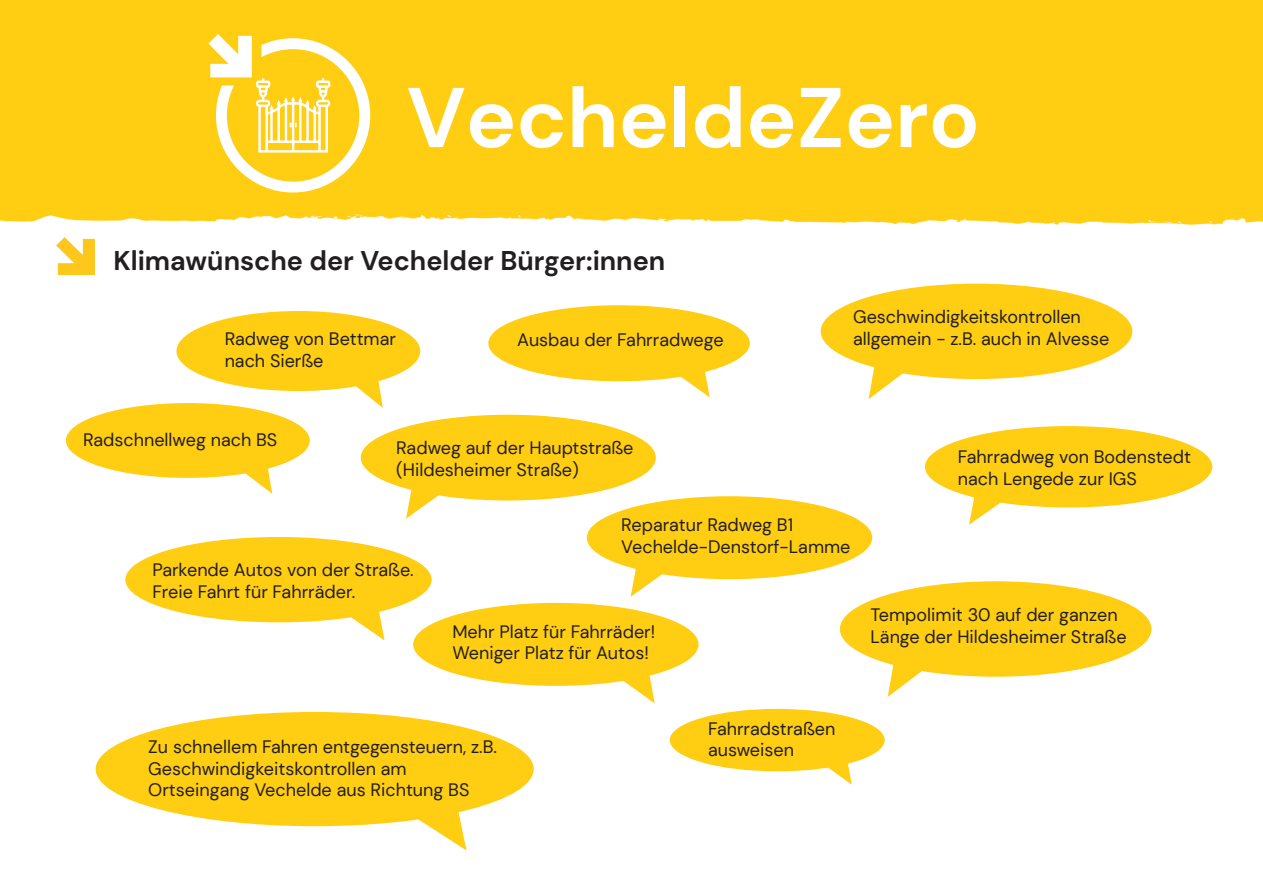
<style>
.page{position:relative;width:1263px;height:893px;background:#fff}
.page>*{position:absolute;margin:0;border:0;box-sizing:border-box;transform-origin:0 0}
.t1{font:700 84.6px "DM Sans";color:#fff}
.t2{font:700 27px "DM Sans";color:#231f20}
.t3{font:18px/21.6px "DM Sans";color:#231f20}
</style>
<div class="page">
<img style="left:1px;top:193px;width:1262px;height:32px">
<div style="left:0;top:0;width:1263px;height:193px;background:#ffcd12"></div>
<svg style="left:208px;top:34px;width:162px;height:158px"></svg>
<img style="left:56px;top:237px;width:39px;height:38px">
<div style="left:488px;top:305px;width:262px;height:76px;background:#ffcd12;border-radius:50%"></div>
<svg style="left:680px;top:370px;width:30px;height:27px"></svg>
<div style="left:361px;top:415px;width:295px;height:85px;background:#ffcd12;border-radius:50%"></div>
<svg style="left:406px;top:488px;width:34px;height:31px"></svg>
<div style="left:413px;top:603px;width:285px;height:83px;background:#ffcd12;border-radius:50%"></div>
<svg style="left:623px;top:674px;width:32px;height:29px"></svg>
<div style="left:587px;top:496px;width:285px;height:83px;background:#ffcd12;border-radius:50%"></div>
<svg style="left:631px;top:567px;width:32px;height:30px"></svg>
<div style="left:66px;top:403px;width:244px;height:75px;background:#ffcd12;border-radius:50%"></div>
<svg style="left:244px;top:467px;width:28px;height:27px"></svg>
<div style="left:176px;top:311px;width:244px;height:80px;background:#ffcd12;border-radius:50%"></div>
<svg style="left:355px;top:379px;width:28px;height:29px"></svg>
<div style="left:125px;top:537px;width:307px;height:85px;background:#ffcd12;border-radius:50%"></div>
<svg style="left:349px;top:610px;width:36px;height:30px"></svg>
<div style="left:840px;top:581px;width:311px;height:96px;background:#ffcd12;border-radius:50%"></div>
<svg style="left:888px;top:663px;width:35px;height:34px"></svg>
<div style="left:670px;top:709px;width:215px;height:62px;background:#ffcd12;border-radius:50%"></div>
<svg style="left:827px;top:762px;width:25px;height:23px"></svg>
<div style="left:96px;top:712px;width:438px;height:114px;background:#ffcd12;border-radius:50%"></div>
<svg style="left:416px;top:810px;width:50px;height:40px"></svg>
<div style="left:821px;top:284px;width:311px;height:95px;background:#ffcd12;border-radius:50%"></div>
<svg style="left:868px;top:365px;width:36px;height:34px"></svg>
<div style="left:925px;top:426px;width:287px;height:81px;background:#ffcd12;border-radius:50%"></div>
<svg style="left:969px;top:496px;width:33px;height:29px"></svg>
<h1 class="t1" style="left:407px;top:65px;width:575px">VecheldeZero</h1>
<h2 class="t2" style="left:113px;top:244px;width:553px">Klimawünsche der Vechelder Bürger:innen</h2>
<p class="t3" style="left:225px;top:328px;width:173px">Radweg von Bettmar nach Sierße</p>
<p class="t3" style="left:517px;top:329px;width:208px">Ausbau der Fahrradwege</p>
<p class="t3" style="left:83px;top:429px;width:196px">Radschnellweg nach BS</p>
<p class="t3" style="left:396px;top:437px;width:239px">Radweg auf der Hauptstraße (Hildesheimer Straße)</p>
<p class="t3" style="left:853px;top:306px;width:258px">Geschwindigkeitskontrollen allgemein - z.B. auch in Alvesse</p>
<p class="t3" style="left:958px;top:446px;width:235px">Fahrradweg von Bodenstedt nach Lengede zur IGS</p>
<p class="t3" style="left:152px;top:559px;width:263px">Parkende Autos von der Straße.<br>Freie Fahrt für Fahrräder.</p>
<p class="t3" style="left:621px;top:514px;width:231px">Reparatur Radweg B1<br>Vechelde-Denstorf-Lamme</p>
<p class="t3" style="left:452px;top:621px;width:204px">Mehr Platz für Fahrräder!<br>Weniger Platz für Autos!</p>
<p class="t3" style="left:870px;top:604px;width:258px">Tempolimit 30 auf der ganzen<br>Länge der Hildesheimer Straße</p>
<p class="t3" style="left:148px;top:736px;width:350px">Zu schnellem Fahren entgegensteuern, z.B.<br>Geschwindigkeitskontrollen am<br>Ortseingang Vechelde aus Richtung BS</p>
<p class="t3" style="left:708px;top:718px;width:129px">Fahrradstraßen ausweisen</p>
</div>
